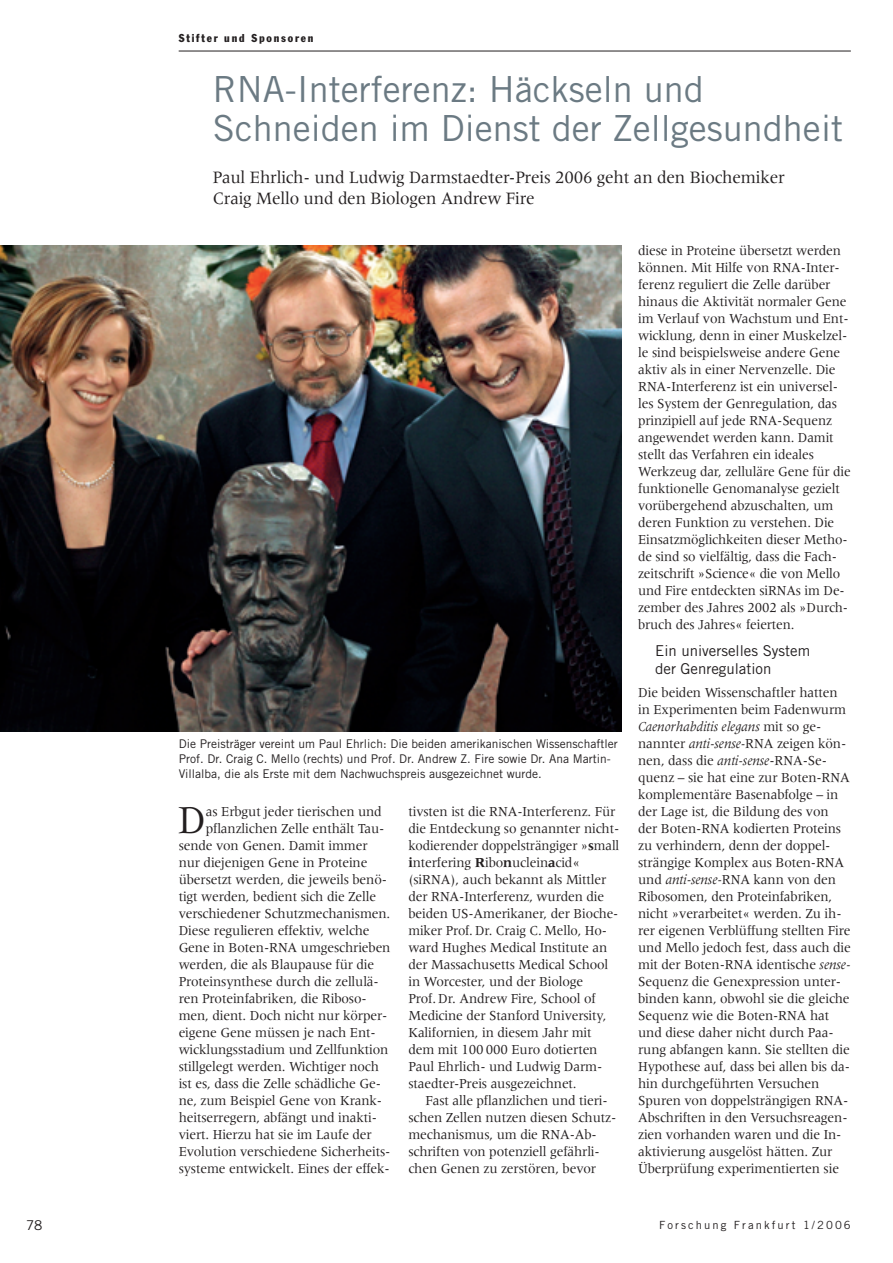
<style>
.page{position:relative;width:893px;height:1263px;background:#fff}
.page>*{position:absolute;margin:0;border:0;box-sizing:border-box;transform-origin:0 0}
.t1{font:41.1px "Meridien";color:#231f20;scale:.95 1}
.t2{font:36px/39px "Trade Gothic";color:#6b7a83}
.t3{font:18px/21px "Meridien";letter-spacing:-.01em;color:#231f20;scale:.95 1}
.t4{font:15px/18px "Trade Gothic";color:#231f20}
.t5{font:14.25px/17px "Meridien";letter-spacing:-.01em;color:#231f20;scale:.95 1}
.t6{font:13.5px "Trade Gothic";color:#231f20}
.t7{font:12px/14.9px "Trade Gothic";color:#231f20}
.t8{font:11.25px "Trade Gothic";letter-spacing:.185em;color:#231f20}
.t9{font:condensed 11.25px "Franklin Gothic";letter-spacing:.16em;color:#231f20}
.s1{font-weight:700}
.s2{font-style:italic}
</style>
<div class="page">
<img style="left:0;top:246px;width:621px;height:485px">
<hr style="left:179px;top:51px;width:671px;height:1px;background:#231f20">
<p class="t9" style="left:179px;top:34px;width:136px">Stifter und Sponsoren</p>
<h2 class="t2" style="left:213px;top:73px;width:631px">RNA-Interferenz: Häckseln und<br>Schneiden im Dienst der Zellgesundheit</h2>
<p class="t3" style="left:213px;top:168px;width:603px">Paul Ehrlich- und Ludwig Darmstaedter-Preis 2006 geht an den Biochemiker<br>Craig Mello und den Biologen Andrew Fire</p>
<p class="t7" style="left:179px;top:738px;width:440px">Die Preisträger vereint um Paul Ehrlich: Die beiden amerikanischen Wissenschaftler<br>Prof. Dr. Craig C. Mello (rechts) und Prof. Dr. Andrew Z. Fire sowie Dr. Ana Martin-<br>Villalba, die als Erste mit dem Nachwuchspreis ausgezeichnet wurde.</p>
<h1 class="t1" style="left:178px;top:804px;width:31px">D</h1>
<p class="t5" style="left:206px;top:804px;width:187px">as Erbgut jeder tierischen und</p>
<p class="t5" style="left:206px;top:821px;width:189px">pflanzlichen Zelle enthält Tau-</p>
<p class="t5" style="left:179px;top:838px;width:200px">sende von Genen. Damit immer</p>
<p class="t5" style="left:179px;top:855px;width:200px">nur diejenigen Gene in Proteine</p>
<p class="t5" style="left:179px;top:872px;width:221px">übersetzt werden, die jeweils benö-</p>
<p class="t5" style="left:179px;top:889px;width:209px">tigt werden, bedient sich die Zelle</p>
<p class="t5" style="left:179px;top:906px;width:224px">verschiedener Schutzmechanismen.</p>
<p class="t5" style="left:179px;top:923px;width:203px">Diese regulieren effektiv, welche</p>
<p class="t5" style="left:179px;top:940px;width:224px">Gene in Boten-RNA umgeschrieben</p>
<p class="t5" style="left:179px;top:957px;width:207px">werden, die als Blaupause für die</p>
<p class="t5" style="left:179px;top:974px;width:212px">Proteinsynthese durch die zellulä-</p>
<p class="t5" style="left:179px;top:991px;width:199px">ren Proteinfabriken, die Riboso-</p>
<p class="t5" style="left:179px;top:1008px;width:221px">men, dient. Doch nicht nur körper-</p>
<p class="t5" style="left:179px;top:1025px;width:209px">eigene Gene müssen je nach Ent-</p>
<p class="t5" style="left:179px;top:1043px;width:222px">wicklungsstadium und Zellfunktion</p>
<p class="t5" style="left:179px;top:1060px;width:212px">stillgelegt werden. Wichtiger noch</p>
<p class="t5" style="left:179px;top:1077px;width:214px">ist es, dass die Zelle schädliche Ge-</p>
<p class="t5" style="left:179px;top:1094px;width:216px">ne, zum Beispiel Gene von Krank-</p>
<p class="t5" style="left:179px;top:1111px;width:210px">heitserregern, abfängt und inakti-</p>
<p class="t5" style="left:179px;top:1128px;width:205px">viert. Hierzu hat sie im Laufe der</p>
<p class="t5" style="left:179px;top:1145px;width:224px">Evolution verschiedene Sicherheits-</p>
<p class="t5" style="left:179px;top:1162px;width:224px">systeme entwickelt. Eines der effek-</p>
<p class="t5" style="left:408px;top:804px;width:223px">tivsten ist die RNA-Interferenz. Für die Entdeckung so genannter nicht&shy;kodierender doppelsträngiger »<span class="s1">s</span>mall <span class="s1">i</span>nterfering <span class="s1">R</span>ibo<span class="s1">n</span>uclein<span class="s1">a</span>cid« (siRNA), auch bekannt als Mittler der RNA-Interferenz, wurden die beiden US-Amerikaner, der Bioche&shy;miker Prof. Dr. Craig C. Mello, Ho&shy;ward Hughes Medical Institute an der Massachusetts Medical School in Worcester, und der Biologe<br>Prof. Dr. Andrew Fire, School of Medicine der Stanford University, Kalifornien, in diesem Jahr mit dem mit 100 000 Euro dotierten Paul Ehrlich- und Ludwig Darm&shy;staedter-Preis ausgezeichnet.</p>
<p class="t5" style="left:408px;top:1094px;width:220px;text-indent:17px">Fast alle pflanzlichen und tieri&shy;schen Zellen nutzen diesen Schutz&shy;mechanismus, um die RNA-Ab&shy;schriften von potenziell gefährli&shy;chen Genen zu zerstören, bevor</p>
<p class="t5" style="left:638px;top:243px;width:225px">diese in Proteine übersetzt werden können. Mit Hilfe von RNA-Inter&shy;ferenz reguliert die Zelle darüber hinaus die Aktivität normaler Gene im Verlauf von Wachstum und Ent&shy;wicklung, denn in einer Muskelzel&shy;le sind beispielsweise andere Gene aktiv als in einer Nervenzelle. Die RNA-Interferenz ist ein universel&shy;les System der Genregulation, das prinzipiell auf jede RNA-Sequenz angewendet werden kann. Damit stellt das Verfahren ein ideales Werkzeug dar, zelluläre Gene für die funktionelle Genomanalyse gezielt vorübergehend abzuschalten, um deren Funktion zu verstehen. Die Einsatzmöglichkeiten dieser Metho&shy;de sind so vielfältig, dass die Fach&shy;zeitschrift »Science« die von Mello und Fire entdeckten siRNAs im De&shy;zember des Jahres 2002 als »Durch&shy;bruch des Jahres« feierten.</p>
<p class="t4" style="left:655px;top:643px;width:156px">Ein universelles System der Genregulation</p>
<p class="t5" style="left:638px;top:685px;width:225px">Die beiden Wissenschaftler hatten in Experimenten beim Fadenwurm <span class="s2">Caenorhabditis elegans</span> mit so ge&shy;nannter <span class="s2">anti-sense-</span>RNA zeigen kön&shy;nen, dass die <span class="s2">anti-sense</span>-RNA-Se&shy;quenz – sie hat eine zur Boten-RNA komplementäre Basenabfolge – in der Lage ist, die Bildung des von der Boten-RNA kodierten Proteins zu verhindern, denn der doppel&shy;strängige Komplex aus Boten-RNA und <span class="s2">anti-sense-</span>RNA kann von den Ribosomen, den Proteinfabriken, nicht »verarbeitet« werden. Zu ih&shy;rer eigenen Verblüffung stellten Fire und Mello jedoch fest, dass auch die mit der Boten-RNA identische <span class="s2">sense-</span>Sequenz die Genexpression unter&shy;binden kann, obwohl sie die gleiche Sequenz wie die Boten-RNA hat und diese daher nicht durch Paa&shy;rung abfangen kann. Sie stellten die Hypothese auf, dass bei allen bis da&shy;hin durchgeführten Versuchen Spuren von doppelsträngigen RNA-Abschriften in den Versuchsreagen&shy;zien vorhanden waren und die In&shy;aktivierung ausgelöst hätten. Zur Überprüfung experimentierten sie</p>
<p class="t6" style="left:26px;top:1220px;width:18px">78</p>
<p class="t8" style="left:659px;top:1221px;width:193px">Forschung Frankfurt 1/2006</p>
</div>
